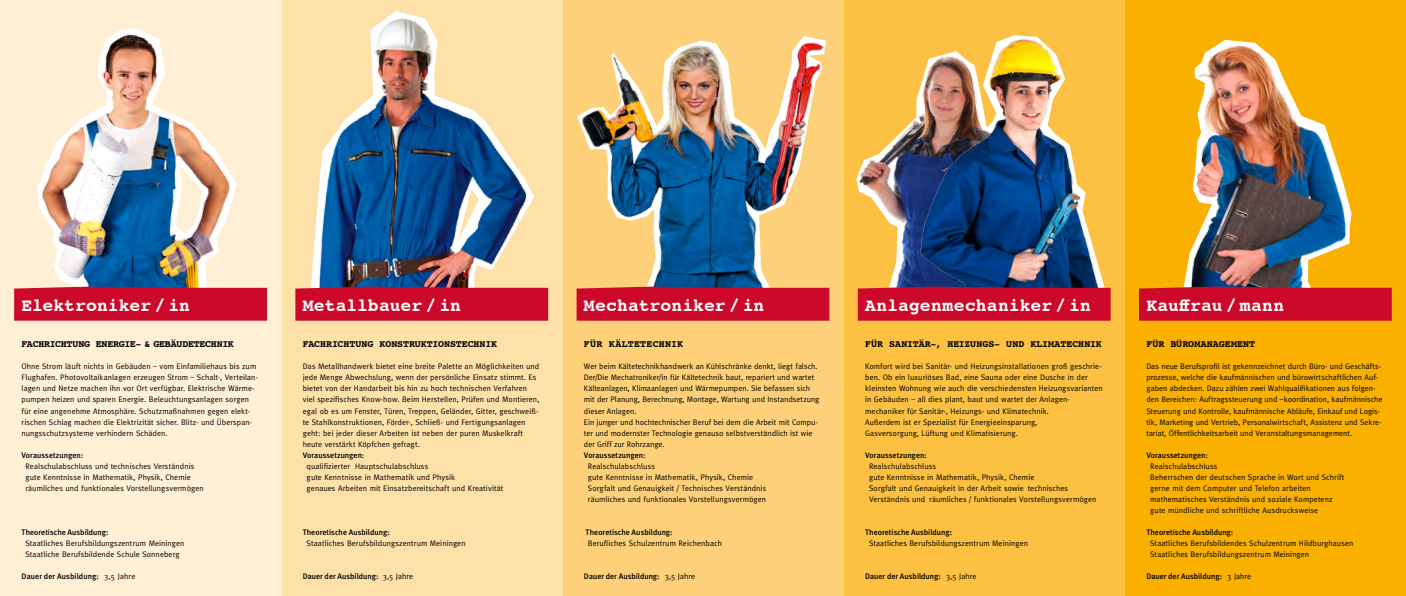
<style>
.page{position:relative;width:1406px;height:596px;background:#fff}
.page>*{position:absolute;margin:0;border:0;box-sizing:border-box;transform-origin:0 0}
.t1{font:700 18px "Courier";letter-spacing:.005em;color:#fff}
.t2{font:700 10px "Courier";letter-spacing:-.005em;color:#000}
.t3{font:700 10px "Courier";letter-spacing:-.025em;color:#000}
.t4{font:700 10px "Courier";letter-spacing:.02em;color:#000}
.t5{font:8px/11px "Meta";letter-spacing:.01em;color:#000}
.t6{font:500 8px "Meta Plus";color:#000}
.s1{font-family:"Meta";font-weight:400}
</style>
<div class="page">
<div style="left:1125px;top:0;width:281px;height:595px;background:#f9b000"></div>
<div style="left:844px;top:0;width:281px;height:595px;background:#fcc042"></div>
<div style="left:562px;top:0;width:282px;height:595px;background:#fdd079"></div>
<div style="left:281px;top:0;width:281px;height:595px;background:#fee0a9"></div>
<div style="left:0;top:0;width:281px;height:595px;background:#ffefd5"></div>
<img style="left:38px;top:28px;width:195px;height:258px">
<img style="left:579px;top:39px;width:247px;height:247px">
<img style="left:281px;top:1px;width:282px;height:292px">
<img style="left:858px;top:118px;width:57px;height:168px">
<img style="left:915px;top:35px;width:188px;height:251px">
<img style="left:1184px;top:39px;width:165px;height:247px">
<div style="left:14px;top:286px;width:253px;height:34px;background:#cc092a"></div>
<div style="left:295px;top:286px;width:253px;height:34px;background:#cc092a"></div>
<div style="left:577px;top:286px;width:252px;height:34px;background:#cc092a"></div>
<div style="left:858px;top:286px;width:253px;height:34px;background:#cc092a"></div>
<div style="left:1139px;top:286px;width:253px;height:34px;background:#cc092a"></div>
<h1 class="t1" style="left:22px;top:290px;width:170px">Elektroniker / in</h1>
<p class="t3" style="left:22px;top:335px;width:214px">FACHRICHTUNG ENERGIE- &amp; GEBÄUDETECHNIK</p>
<p class="t5" style="left:22px;top:361px;width:238px">Ohne Strom läuft nichts in Gebäuden – vom Einfamiliehaus bis zum Flughafen. Photovoltaikanlagen erzeugen Strom – Schalt-, Verteilan&shy;lagen und Netze machen ihn vor Ort verfügbar. Elektrische Wärme&shy;pumpen heizen und sparen Energie. Beleuchtungsanlagen sorgen für eine angenehme Atmosphäre. Schutzmaßnahmen gegen elekt&shy;rischen Schlag machen die Elektrizität sicher. Blitz- und Überspan&shy;nungsschutzsysteme verhindern Schäden.</p>
<p class="t6" style="left:22px;top:450px;width:63px">Voraussetzungen:</p>
<p class="t5" style="left:25px;top:460px;width:180px">Realschulabschluss und technisches Verständnis gute Kenntnisse in Mathematik, Physik, Chemie räumliches und funktionales Vorstellungsvermögen</p>
<p class="t6" style="left:22px;top:527px;width:89px">Theoretische Ausbildung:</p>
<p class="t5" style="left:25px;top:537px;width:160px">Staatliches Berufsbildungszentrum Meiningen<br>Staatliche Berufsbildende Schule Sonneberg</p>
<p class="t6" style="left:22px;top:571px;width:115px">Dauer der Ausbildung: <span class="s1">3,5 Jahre</span></p>
<h1 class="t1" style="left:303px;top:290px;width:160px">Metallbauer / in</h1>
<p class="t2" style="left:303px;top:335px;width:196px">FACHRICHTUNG KONSTRUKTIONSTECHNIK</p>
<p class="t5" style="left:303px;top:361px;width:238px">Das Metallhandwerk bietet eine breite Palette an Möglichkeiten und jede Menge Abwechslung, wenn der persönliche Einsatz stimmt. Es bietet von der Handarbeit bis hin zu hoch technischen Verfahren viel spezifisches Know-how. Beim Herstellen, Prüfen und Montieren, egal ob es um Fenster, Türen, Treppen, Geländer, Gitter, geschweiß&shy;te Stahlkonstruktionen, Förder-, Schließ- und Fertigungsanlagen geht: bei jeder dieser Arbeiten ist neben der puren Muskelkraft heute verstärkt Köpfchen gefragt.</p>
<p class="t6" style="left:303px;top:450px;width:63px">Voraussetzungen:</p>
<p class="t5" style="left:307px;top:460px;width:198px">qualifizierter Hauptschulabschluss<br>gute Kenntnisse in Mathematik und Physik<br>genaues Arbeiten mit Einsatzbereitschaft und Kreativität</p>
<p class="t6" style="left:303px;top:527px;width:89px">Theoretische Ausbildung:</p>
<p class="t5" style="left:307px;top:537px;width:160px">Staatliches Berufsbildungszentrum Meiningen</p>
<p class="t6" style="left:303px;top:571px;width:112px">Dauer der Ausbildung: <span class="s1">3,5 Jahre</span></p>
<h1 class="t1" style="left:584px;top:290px;width:182px">Mechatroniker / in</h1>
<p class="t4" style="left:584px;top:336px;width:101px">FÜR KÄLTETECHNIK</p>
<p class="t5" style="left:584px;top:361px;width:237px">Wer beim Kältetechnikhandwerk an Kühlschränke denkt, liegt falsch.<br>Der/Die Mechatroniker/in für Kältetechnik baut, repariert und wartet Kälteanlagen, Klimaanlagen und Wärmepumpen. Sie befassen sich mit der Planung, Berechnung, Montage, Wartung und Instandsetzung dieser Anlagen.<br>Ein junger und hochtechnischer Beruf bei dem die Arbeit mit Compu&shy;ter und modernster Technologie genauso selbstverständlich ist wie der Griff zur Rohrzange.</p>
<p class="t6" style="left:584px;top:450px;width:63px">Voraussetzungen:</p>
<p class="t5" style="left:588px;top:460px;width:180px">Realschulabschluss<br>gute Kenntnisse in Mathematik, Physik, Chemie Sorgfalt und Genauigkeit / Technisches Verständnis räumliches und funktionales Vorstellungsvermögen</p>
<p class="t6" style="left:586px;top:527px;width:89px">Theoretische Ausbildung:</p>
<p class="t5" style="left:588px;top:537px;width:136px">Berufliches Schulzentrum Reichenbach</p>
<p class="t6" style="left:584px;top:571px;width:113px">Dauer der Ausbildung: <span class="s1">3,5 Jahre</span></p>
<h1 class="t1" style="left:865px;top:290px;width:227px">Anlagenmechaniker / in</h1>
<p class="t2" style="left:865px;top:335px;width:238px">FÜR SANITÄR-, HEIZUNGS- UND KLIMATECHNIK</p>
<p class="t5" style="left:865px;top:361px;width:239px">Komfort wird bei Sanitär- und Heizungsinstallationen groß geschrie&shy;ben. Ob ein luxuriöses Bad, eine Sauna oder eine Dusche in der kleinsten Wohnung wie auch die verschiedensten Heizungsvarianten in Gebäuden – all dies plant, baut und wartet der Anlagen&shy;mechaniker für Sanitär-, Heizungs- und Klimatechnik.<br>Außerdem ist er Spezialist für Energieeinsparung,<br>Gasversorgung, Lüftung und Klimatisierung.</p>
<p class="t6" style="left:865px;top:450px;width:63px">Voraussetzungen:</p>
<p class="t5" style="left:869px;top:460px;width:229px">Realschulabschluss<br>gute Kenntnisse in Mathematik, Physik, Chemie<br>Sorgfalt und Genauigkeit in der Arbeit sowie technisches Verständnis und räumliches / funktionales Vorstellungsvermögen</p>
<p class="t6" style="left:865px;top:527px;width:89px">Theoretische Ausbildung:</p>
<p class="t5" style="left:869px;top:537px;width:160px">Staatliches Berufsbildungszentrum Meiningen</p>
<p class="t6" style="left:865px;top:571px;width:113px">Dauer der Ausbildung: <span class="s1">3,5 Jahre</span></p>
<h1 class="t1" style="left:1146px;top:290px;width:139px">Kauffrau / mann</h1>
<p class="t2" style="left:1146px;top:335px;width:110px">FÜR BÜROMANAGEMENT</p>
<p class="t5" style="left:1146px;top:361px;width:238px">Das neue Berufsprofil ist gekennzeichnet durch Büro- und Geschäfts&shy;prozesse, welche die kaufmännischen und bürowirtschaftlichen Auf&shy;gaben abdecken. Dazu zählen zwei Wahlqualifikationen aus folgen&shy;den Bereichen: Auftragssteuerung und –koordination, kaufmännische Steuerung und Kontrolle, kaufmännische Abläufe, Einkauf und Logis&shy;tik, Marketing und Vertrieb, Personalwirtschaft, Assistenz und Sekre&shy;tariat, Öffentlichkeitsarbeit und Veranstaltungsmanagement.</p>
<p class="t6" style="left:1146px;top:450px;width:63px">Voraussetzungen:</p>
<p class="t5" style="left:1150px;top:460px;width:196px">Realschulabschluss<br>Beherrschen der deutschen Sprache in Wort und Schrift gerne mit dem Computer und Telefon arbeiten mathematisches Verständnis und soziale Kompetenz gute mündliche und schriftliche Ausdrucksweise</p>
<p class="t6" style="left:1146px;top:527px;width:89px">Theoretische Ausbildung:</p>
<p class="t5" style="left:1150px;top:537px;width:205px">Staatliches Berufsbildendes Schulzentrum Hildburghausen<br>Staatliches Berufsbildungszentrum Meiningen</p>
<p class="t6" style="left:1146px;top:571px;width:106px">Dauer der Ausbildung: <span class="s1">3 Jahre</span></p>
</div>
